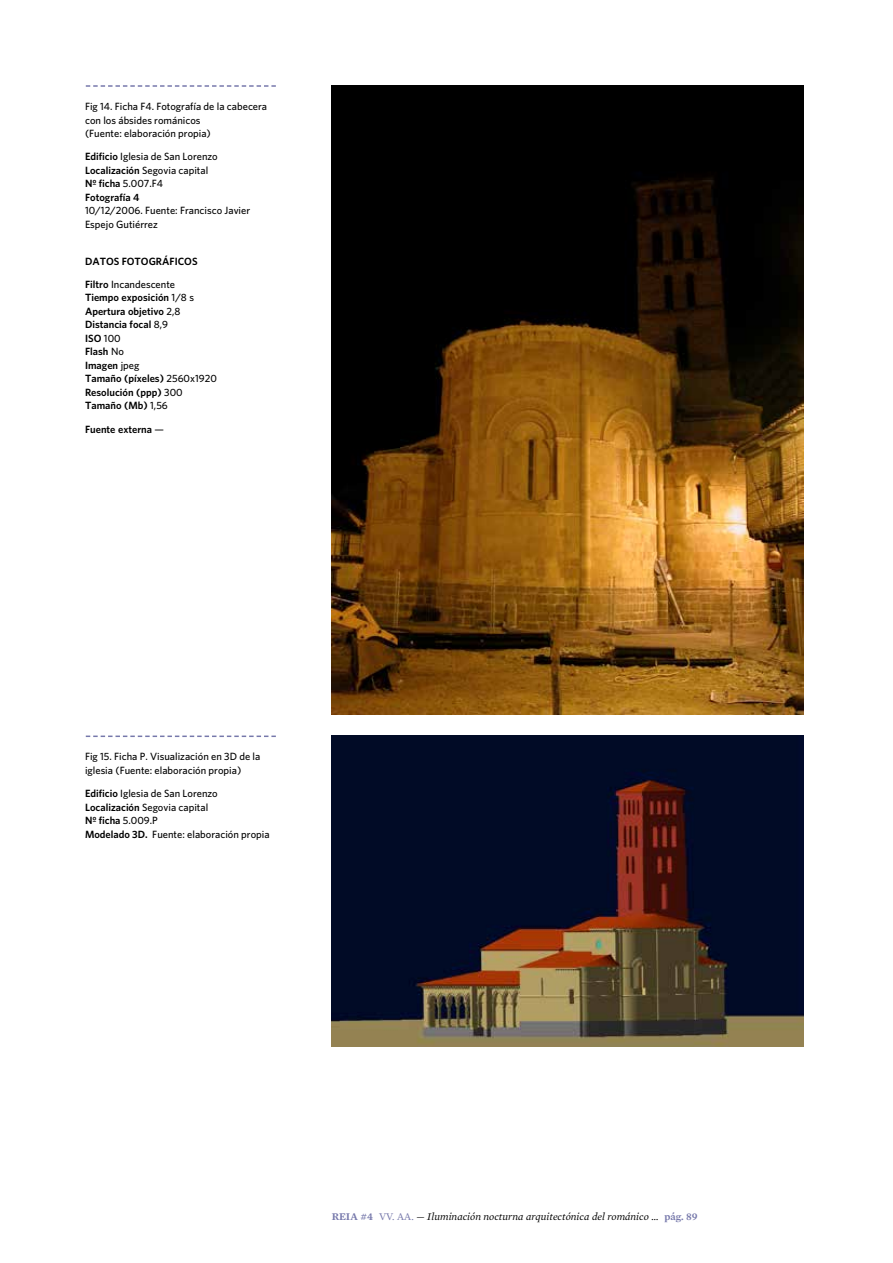
<style>
.page{position:relative;width:893px;height:1263px;background:#fff}
.page>*{position:absolute;margin:0;border:0;box-sizing:border-box;transform-origin:0 0}
.t1{font:500 10.5px/13.5px "Whitney";color:#000}
.t2{font:600 10.5px/13.5px "Whitney";color:#000}
.t3{font:italic 10.5px "Mercury Text G1";color:#000}
.s1{font-weight:600}
.s2{font-weight:500}
.s3{font-weight:600;font-style:normal;color:#7678ab}
.s4{font-style:normal;color:#7678ab}
.s5{font-style:normal}
</style>
<div class="page">
<svg style="left:86px;top:85px;width:190px;height:2px"></svg>
<img style="left:332px;top:85px;width:472px;height:629px">
<img style="left:332px;top:735px;width:472px;height:311px">
<svg style="left:86px;top:735px;width:190px;height:2px"></svg>
<p class="t1" style="left:85px;top:99px;width:184px">Fig 14. Ficha F4. Fotografía de la cabecera con los ábsides románicos<br>(Fuente: elaboración propia)</p>
<p class="t1" style="left:85px;top:150px;width:134px"><span class="s1">Edificio</span> Iglesia de San Lorenzo<br><span class="s1">Localización</span> Segovia capital<br><span class="s1">Nº ficha</span> 5.007.F4<br><span class="s1">Fotografía 4</span></p>
<p class="t1" style="left:85px;top:204px;width:167px">10/12/2006. Fuente: Francisco Javier<br>Espejo Gutiérrez</p>
<p class="t2" style="left:85px;top:254px;width:114px">DATOS FOTOGRÁFICOS</p>
<p class="t2" style="left:85px;top:277px;width:133px">Filtro <span class="s2">Incandescente<br></span>Tiempo exposición <span class="s2">1/8 s<br></span>Apertura objetivo <span class="s2">2,8<br></span>Distancia focal <span class="s2">8,9<br></span>ISO <span class="s2">100<br></span>Flash <span class="s2">No<br></span>Imagen <span class="s2">jpeg<br></span>Tamaño (píxeles) <span class="s2">2560x1920<br></span>Resolución (ppp) <span class="s2">300<br></span>Tamaño (Mb) <span class="s2">1,56</span></p>
<p class="t2" style="left:85px;top:422px;width:81px">Fuente externa <span class="s2">—</span></p>
<p class="t1" style="left:85px;top:750px;width:177px">Fig 15. Ficha P. Visualización en 3D de la iglesia (Fuente: elaboración propia)</p>
<p class="t1" style="left:85px;top:786px;width:186px"><span class="s1">Edificio</span> Iglesia de San Lorenzo<br><span class="s1">Localización</span> Segovia capital<br><span class="s1">Nº ficha</span> 5.009.P<br><span class="s1">Modelado 3D.</span> Fuente: elaboración propia</p>
<p class="t3" style="left:332px;top:1210px;width:368px"><span class="s3">REIA #4</span> <span class="s4">VV. AA.</span> <span class="s5">—</span> Iluminación nocturna arquitectónica del románico … <span class="s3">pág. 89</span></p>
</div>
